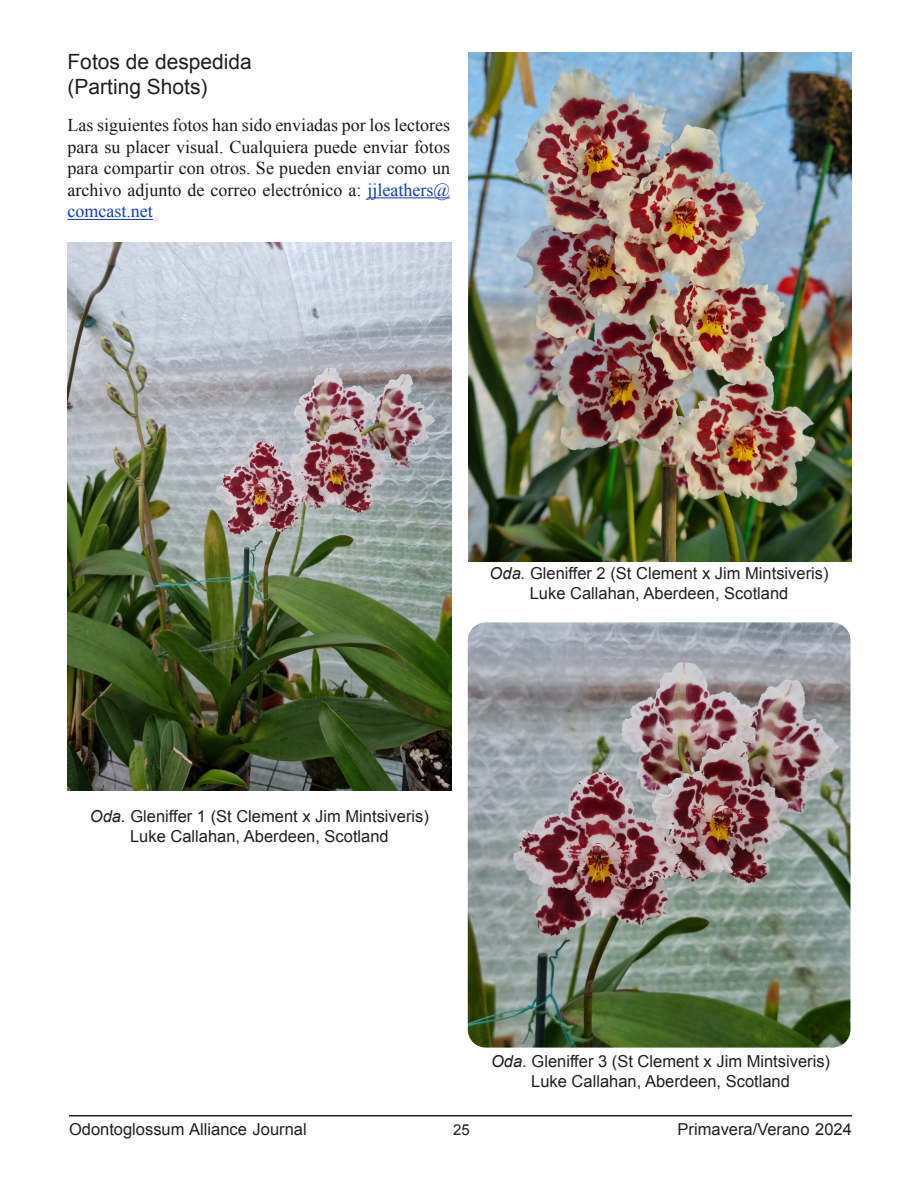
<style>
.page{position:relative;width:918px;height:1188px;background:#fff}
.page>*{position:absolute;margin:0;border:0;box-sizing:border-box;transform-origin:0 0}
.t1{font:21px/25.2px "Arial";color:#231f20}
.t2{font:18px/21.6px "Times New Roman";color:#1a1a1a;text-align:justify}
.t3{font:16.5px "Arial";color:#231f20}
.t4{font:15px "Arial";color:#231f20}
.s1{color:#103cc0}
.s2{font-style:italic}
</style>
<div class="page">
<hr style="left:69px;top:1115px;width:783px;height:1px;background:#231f20">
<hr style="left:367px;top:197px;width:83px;height:1px;background:#103cc0">
<hr style="left:68px;top:219px;width:85px;height:1px;background:#103cc0">
<img style="left:68px;top:243px;width:383px;height:547px">
<img style="left:468px;top:53px;width:384px;height:509px">
<img style="left:468px;top:622px;width:382px;height:426px">
<p class="t1" style="left:68px;top:50px;width:186px">Fotos de despedida (Parting Shots)</p>
<p class="t2" style="left:68px;top:114px;width:384px">Las siguientes fotos han sido enviadas por los lectores para su placer visual. Cualquiera puede enviar fotos para compartir con otros. Se pueden enviar como un archivo adjunto de correo electrónico a: <span class="s1">jjleathers@ comcast.net</span></p>
<p class="t3" style="left:490px;top:562px;width:340px"><span class="s2">Oda.</span> Gleniffer 2 (St Clement x Jim Mintsiveris)</p>
<p class="t3" style="left:530px;top:582px;width:260px">Luke Callahan, Aberdeen, Scotland</p>
<p class="t3" style="left:90px;top:805px;width:340px"><span class="s2">Oda.</span> Gleniffer 1 (St Clement x Jim Mintsiveris)</p>
<p class="t3" style="left:130px;top:825px;width:260px">Luke Callahan, Aberdeen, Scotland</p>
<p class="t3" style="left:491px;top:1051px;width:340px"><span class="s2">Oda.</span> Gleniffer 3 (St Clement x Jim Mintsiveris)</p>
<p class="t3" style="left:531px;top:1070px;width:260px">Luke Callahan, Aberdeen, Scotland</p>
<p class="t3" style="left:69px;top:1118px;width:239px">Odontoglossum Alliance Journal</p>
<p class="t4" style="left:453px;top:1120px;width:18px">25</p>
<p class="t3" style="left:678px;top:1118px;width:176px">Primavera/Verano 2024</p>
</div>
